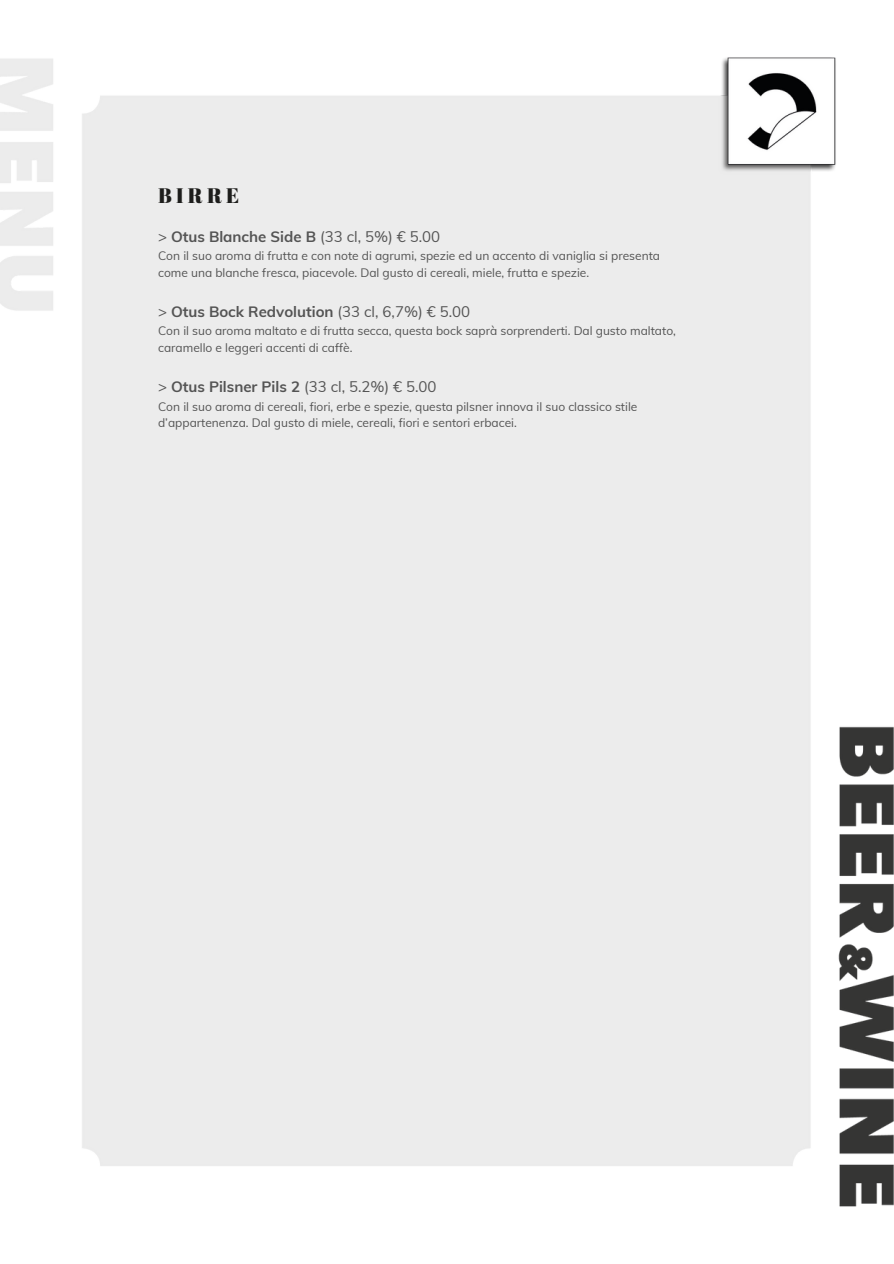
<style>
.page{position:relative;width:894px;height:1264px;background:#fff}
.page>*{position:absolute;margin:0;border:0;box-sizing:border-box;transform-origin:0 0}
.t1{font:21px "Abril Fatface";letter-spacing:.2em;color:#1d1d1b}
.t2{font:700 15px "Muli";color:#545454}
.t3{font:15px "Muli";color:#545454}
.t4{font:12px/16.6px "Muli";color:#545454}
.s1{font-weight:400}
.s2{font-weight:700}
</style>
<div class="page">
<img style="left:0;top:57px;width:893px;height:1150px">
<h1 class="t1" style="left:158px;top:181px;width:83px">BIRRE</h1>
<p class="t2" style="left:158px;top:227px;width:283px"><span class="s1">&gt;</span> Otus Blanche Side B <span class="s1">(33 cl, 5%) € 5.00</span></p>
<p class="t4" style="left:158px;top:247px;width:503px">Con il suo aroma di frutta e con note di agrumi, spezie ed un accento di vaniglia si presenta come una blanche fresca, piacevole. Dal gusto di cereali, miele, frutta e spezie.</p>
<p class="t2" style="left:158px;top:302px;width:313px"><span class="s1">&gt;</span> Otus Bock Redvolution <span class="s1">(33 cl, 6,7%) € 5.00</span></p>
<p class="t4" style="left:158px;top:322px;width:519px">Con il suo aroma maltato e di frutta secca, questa bock saprà sorprenderti. Dal gusto maltato, caramello e leggeri accenti di caffè.</p>
<p class="t3" style="left:158px;top:377px;width:280px">&gt; <span class="s2">Otus Pilsner Pils 2</span> (33 cl, 5.2%) € 5.00</p>
<p class="t4" style="left:158px;top:398px;width:480px">Con il suo aroma di cereali, fiori, erbe e spezie, questa pilsner innova il suo classico stile d’appartenenza. Dal gusto di miele, cereali, fiori e sentori erbacei.</p>
</div>
